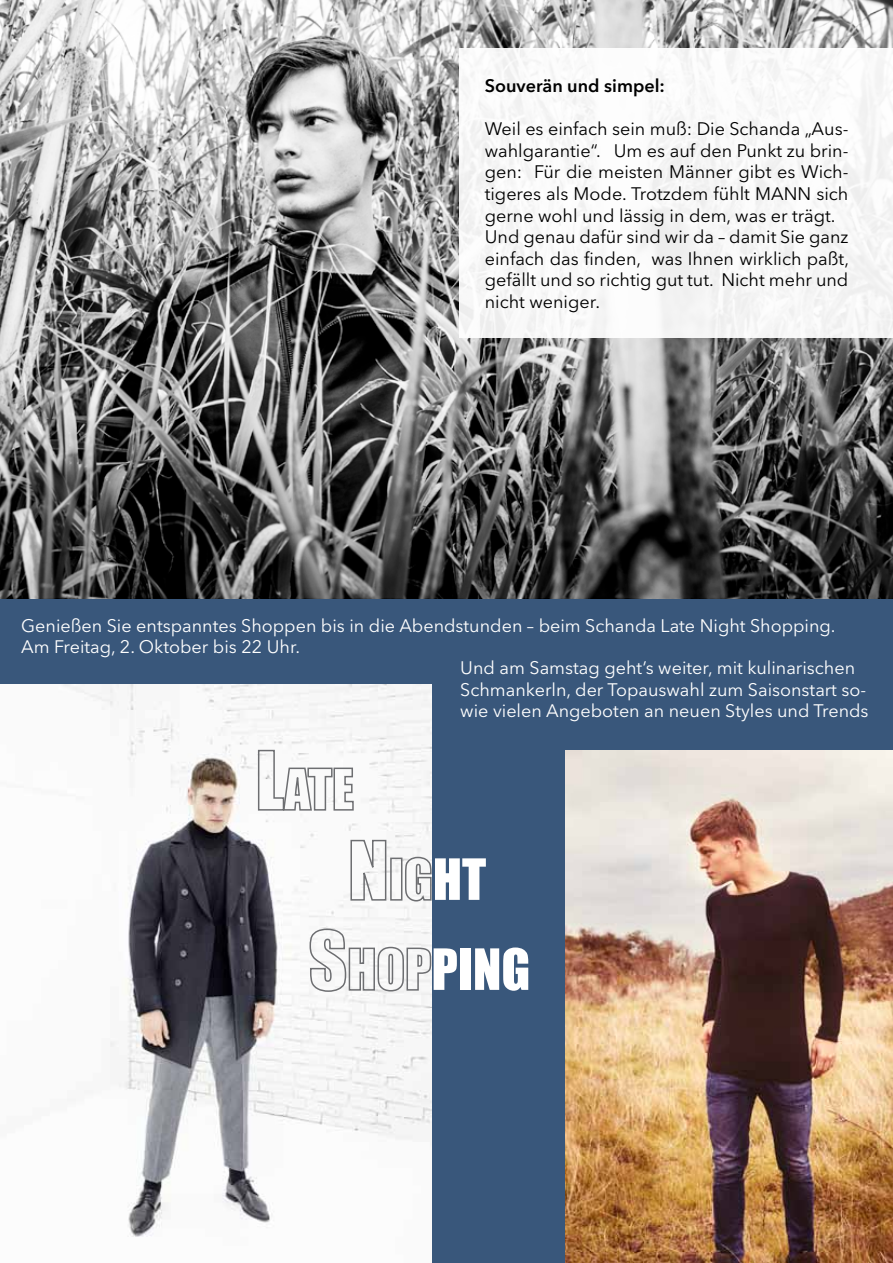
<style>
.page{position:relative;width:893px;height:1263px;background:#fff}
.page>*{position:absolute;margin:0;border:0;box-sizing:border-box;transform-origin:0 0}
.t1{font:52.5px/90px "Impact";color:#fff}
.t2{font:18px/21.6px "Avenir Next LT Pro";color:#000}
.t3{font:18px "Avenir Next LT Pro";color:#fff}
.t4{font:600 18px "Avenir Next LT Pro";color:#000}
</style>
<div class="page">
<div style="left:0;top:599px;width:893px;height:664px;background:#39577b"></div>
<img style="left:0;top:0;width:893px;height:599px">
<img style="left:0;top:684px;width:432px;height:579px">
<img style="left:566px;top:750px;width:327px;height:513px">
<div style="left:459px;top:48px;width:434px;height:289px;background:#f8f8f8"></div>
<svg style="left:257px;top:749px;width:97px;height:62px"></svg>
<svg style="left:350px;top:839px;width:37px;height:62px"></svg>
<div style="left:390px;top:857px;width:12px;height:44px;border:2px solid #6d6e71"></div>
<svg style="left:404px;top:856px;width:28px;height:46px"></svg>
<svg style="left:309px;top:928px;width:123px;height:65px"></svg>
<p class="t4" style="left:485px;top:75px;width:182px">Souverän und simpel:</p>
<p class="t2" style="left:485px;top:118px;width:366px">Weil es einfach sein muß: Die Schanda „Aus&shy;wahlgarantie“. Um es auf den Punkt zu brin&shy;gen: Für die meisten Männer gibt es Wich&shy;tigeres als Mode. Trotzdem fühlt MANN sich gerne wohl und lässig in dem, was er trägt.<br>Und genau dafür sind wir da – damit Sie ganz einfach das finden, was Ihnen wirklich paßt, gefällt und so richtig gut tut. Nicht mehr und nicht weniger.</p>
<p class="t3" style="left:21px;top:615px;width:816px">Genießen Sie entspanntes Shoppen bis in die Abendstunden – beim Schanda Late Night Shopping.</p>
<p class="t3" style="left:21px;top:636px;width:281px">Am Freitag, 2. Oktober bis 22 Uhr.</p>
<p class="t3" style="left:460px;top:657px;width:396px">Und am Samstag geht’s weiter, mit kulinarischen</p>
<p class="t3" style="left:460px;top:679px;width:407px">Schmankerln, der Topauswahl zum Saisonstart so-</p>
<p class="t3" style="left:460px;top:700px;width:410px">wie vielen Angeboten an neuen Styles und Trends</p>
<h1 class="t1" style="left:431px;top:833px;width:100px">ht ping</h1>
</div>
